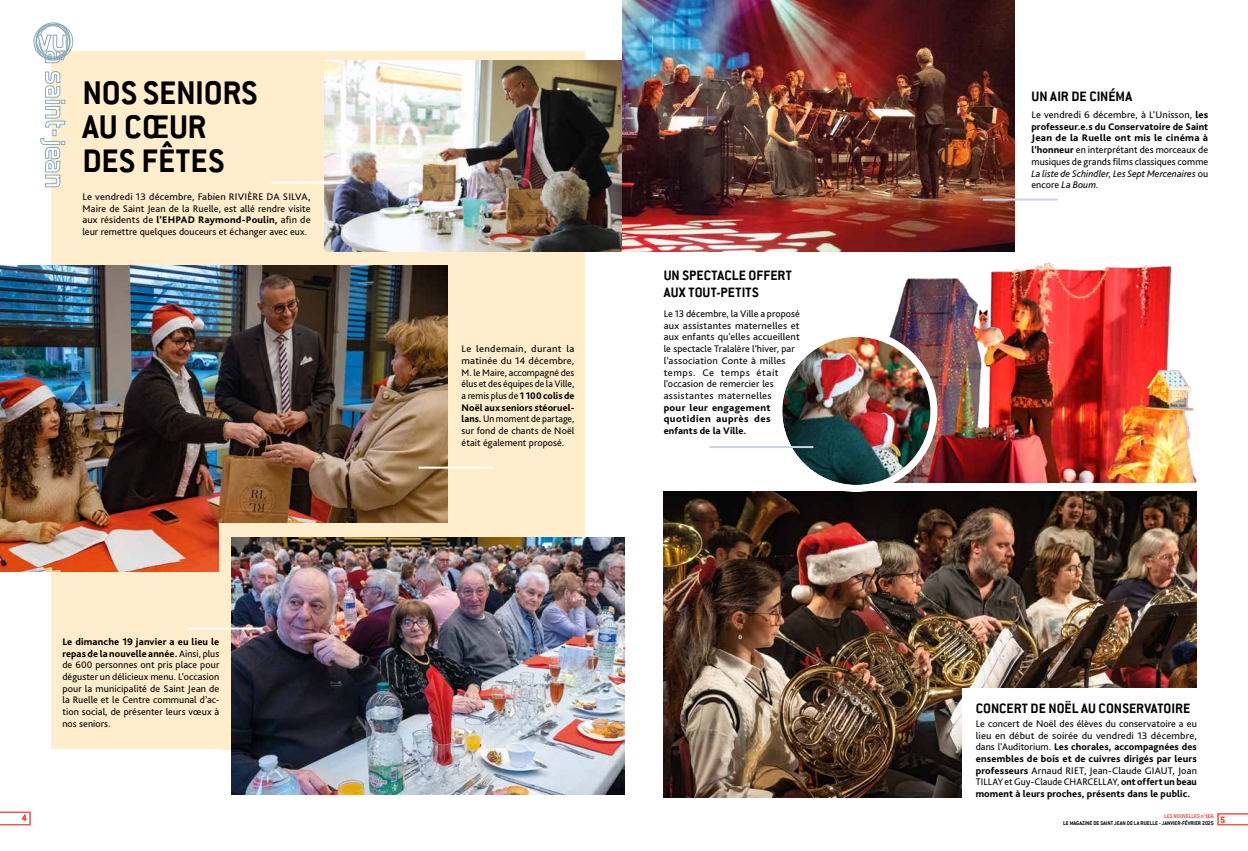
<style>
.page{position:relative;width:1248px;height:851px;background:#fff}
.page>*{position:absolute;margin:0;border:0;box-sizing:border-box;transform-origin:0 0}
.t1{font:700 36px/34px "Conduit ITC";letter-spacing:.005em;color:#000}
.t2{font:700 15px/17px "Conduit ITC";letter-spacing:.01em;color:#000}
.t3{font:10px/11.7px "Bliss Pro";letter-spacing:.005em;color:#000;text-align:justify}
.t4{font:10px/11.7px "Bliss Pro";letter-spacing:.005em;color:#000;text-align:justify;scale:1.05 1}
.t5{font:10px/11.7px "Bliss Pro";letter-spacing:.005em;color:#000;text-align:justify;scale:1.04 1}
.t6{font:800 10px/11.7px "Bliss Pro";letter-spacing:.03em;color:#000;text-align:justify;scale:1.05 1}
.t7{font:700 10px "Conduit ITC";color:#ea4f44}
.t8{font:700 6px "Conduit ITC";color:#000}
.t9{font:700 6px "Conduit ITC";color:#ea4f44}
.s1{font-weight:800}
.s2{font-style:italic}
</style>
<div class="page">
<div style="left:51px;top:51px;width:533px;height:698px;background:#ffedcc"></div>
<svg style="left:1217px;top:813px;width:30px;height:11px"></svg>
<svg style="left:0;top:811px;width:30px;height:13px"></svg>
<img style="left:0;top:266px;width:447px;height:305px">
<img style="left:663px;top:492px;width:533px;height:305px">
<div style="left:219px;top:523px;width:313px;height:226px;background:#ffedcc"></div>
<img style="left:231px;top:537px;width:393px;height:257px">
<img style="left:325px;top:61px;width:297px;height:191px">
<img style="left:622px;top:0;width:392px;height:252px">
<div style="left:36px;top:23px;width:36px;height:37px;border:1px solid #89aaba;border-radius:50%"></div>
<div style="left:39px;top:24px;width:34px;height:35px;border:1px solid #89aaba;border-radius:50%"></div>
<div style="left:36px;top:24px;width:34px;height:35px;border:1px solid #89aaba;border-radius:50%"></div>
<div style="left:36px;top:23px;width:34px;height:34px;border:1px solid #89aaba;border-radius:50%"></div>
<div style="left:36px;top:26px;width:34px;height:34px;border:1px solid #89aaba;border-radius:50%"></div>
<div style="left:34px;top:24px;width:34px;height:35px;border:1px solid #89aaba;border-radius:50%"></div>
<svg style="left:37px;top:34px;width:30px;height:153px"></svg>
<hr style="left:271px;top:181px;width:74px;height:2px;background:#fff">
<hr style="left:982px;top:198px;width:75px;height:2px;background:#c9d2e2">
<hr style="left:418px;top:466px;width:75px;height:2px;background:#fff">
<hr style="left:188px;top:627px;width:74px;height:2px;background:#fff">
<img style="left:839px;top:225px;width:358px;height:257px">
<img style="left:782px;top:337px;width:148px;height:148px;border-radius:74px">
<div style="left:775px;top:330px;width:162px;height:162px;border:7px solid #fff;border-radius:50%"></div>
<hr style="left:709px;top:446px;width:104px;height:2px;background:#c9d2e2">
<div style="left:962px;top:688px;width:243px;height:113px;background:#fff"></div>
<h1 class="t1" style="left:82px;top:75px;width:176px">NOS SENIORS<br>AU CŒUR<br>DES FÊTES</h1>
<p class="t5" style="left:82px;top:190px;width:221px">Le vendredi 13 décembre, Fabien RIVIÈRE DA SILVA, Maire de Saint Jean de la Ruelle, est allé rendre visite aux résidents de <span class="s1">l’EHPAD Raymond-Poulin,</span> afin de leur remettre quelques douceurs et échanger avec eux.</p>
<p class="t7" style="left:22px;top:812px;width:7px">4</p>
<p class="t3" style="left:62px;top:635px;width:158px"><span class="s1">Le dimanche 19 janvier a eu lieu le repas de la nouvelle année.</span> Ainsi, plus de 600 personnes ont pris place pour déguster un délicieux menu. L’occasion pour la municipalité de Saint Jean de la Ruelle et le Centre communal d’ac&shy;tion social, de présenter leurs vœux à nos seniors.</p>
<p class="t4" style="left:461px;top:342px;width:109px">Le lendemain, durant la matinée du 14 décembre, M. le Maire, accompagné des élus et des équipes de la Ville, a remis plus de <span class="s1">1 100 colis de Noël aux seniors stéoruel&shy;lans.</span> Un moment de partage, sur fond de chants de Noël était également proposé.</p>
<h2 class="t2" style="left:663px;top:266px;width:129px">UN SPECTACLE OFFERT<br>AUX TOUT-PETITS</h2>
<p class="t3" style="left:663px;top:307px;width:138px;text-align:left">Le 13 décembre, la Ville a proposé aux assistantes maternelles et aux enfants qu'elles accueillent le spectacle Tralalère l’hiver, par l’association Conte à milles temps. Ce temps était l'occasion de remercier les assistantes maternelles</p>
<p class="t6" style="left:663px;top:401px;width:103px">pour leur engagement quotidien auprès des enfants de la Ville.</p>
<h2 class="t2" style="left:1031px;top:88px;width:102px">UN AIR DE CINÉMA</h2>
<p class="t3" style="left:1031px;top:108px;width:178px">Le vendredi 6 décembre, à L’Unisson, <span class="s1">les professeur.e.s du Conservatoire de Saint Jean de la Ruelle ont mis le cinéma à l’honneur</span> en interprétant des morceaux de musiques de grands films classiques comme <span class="s2">La liste de Schindler</span>, <span class="s2">Les Sept Mercenaires</span> ou encore <span class="s2">La Boum</span>.</p>
<h2 class="t2" style="left:975px;top:699px;width:216px">CONCERT DE NOËL AU CONSERVATOIRE</h2>
<p class="t3" style="left:975px;top:717px;width:223px">Le concert de Noël des élèves du conservatoire a eu lieu en début de soirée du vendredi 13 décembre, dans l’Auditorium. <span class="s1">Les chorales, accompagnées des ensembles de bois et de cuivres dirigés par leurs professeurs</span> Arnaud RIET, Jean-Claude GIAUT, Joan TILLAY et Guy-Claude CHARCELLAY, <span class="s1">ont offert un beau moment à leurs proches, présents dans le public.</span></p>
<p class="t9" style="left:1164px;top:812px;width:51px">LES NOUVELLES n°166</p>
<p class="t8" style="left:1062px;top:819px;width:152px">LE MAGAZINE DE SAINT JEAN DE LA RUELLE - JANVIER-FÉVRIER 2025</p>
<p class="t7" style="left:1219px;top:813px;width:7px">5</p>
</div>
